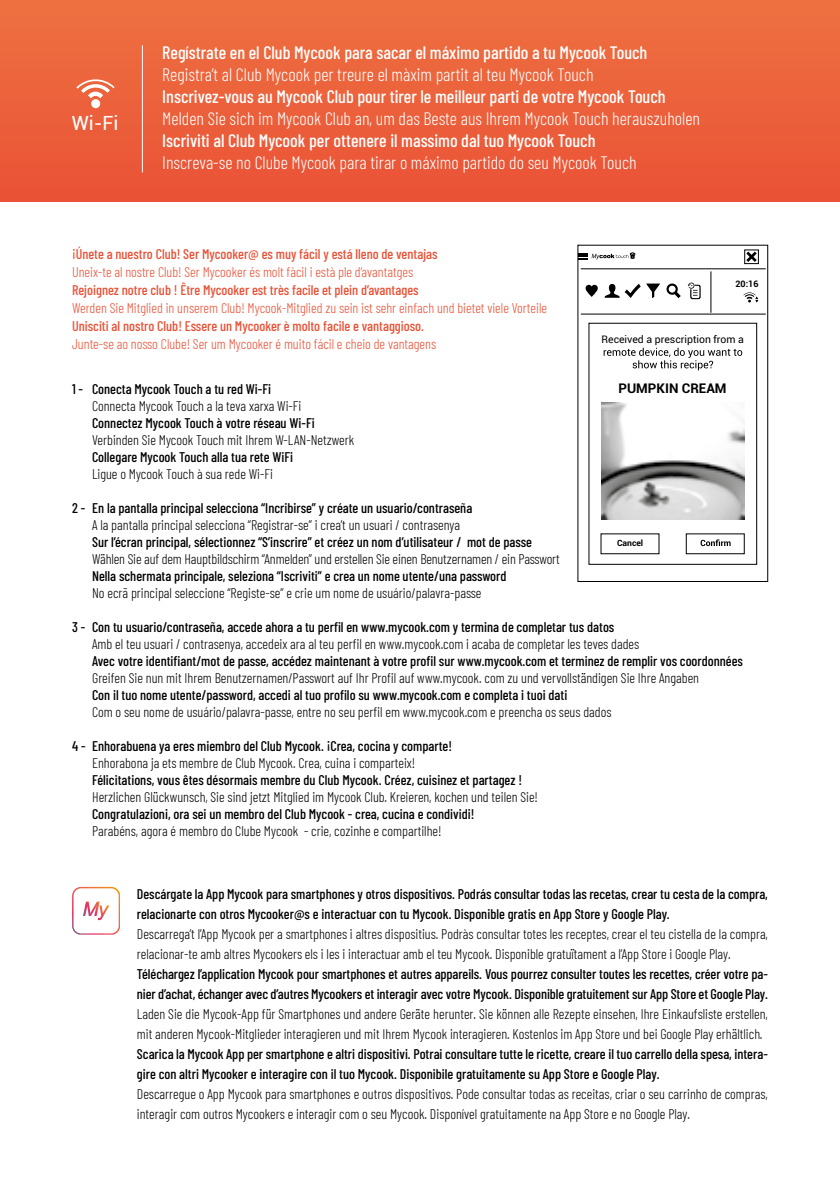
<style>
.page{position:relative;width:840px;height:1191px;background:#fff}
.page>*{position:absolute;margin:0;border:0;box-sizing:border-box;transform-origin:0 0}
.t1{font:19.8px "Roboto";color:#fff}
.t2{font:300 18px "Barlow Condensed";color:#fff}
.t3{font:500 18px "Barlow Condensed";color:#fff}
.t4{font:300 14px/20px "Barlow Condensed";color:#000}
.t5{font:500 14px/20px "Barlow Condensed";color:#000}
.t6{font:300 14px "Barlow Condensed";color:#ea5136}
.t7{font:500 14px "Barlow Condensed";color:#ea5136}
.t8{font:700 13.4px "Roboto";color:#000}
.t9{font:10.4px "Roboto";color:#000}
.t10{font:700 9px "Roboto";color:#000}
.t11{font:700 8.6px "Roboto";color:#000}
</style>
<div class="page">
<div style="left:0;top:0;width:839px;height:201px;background:linear-gradient(to bottom,#ee7141,#ea5236)"></div>
<hr style="left:142px;top:45px;width:1px;height:127px;background:#fff">
<svg style="left:687px;top:282px;width:13px;height:17px"></svg>
<svg style="left:585px;top:284px;width:13px;height:13px"></svg>
<svg style="left:646px;top:283px;width:13px;height:15px"></svg>
<svg style="left:604px;top:284px;width:36px;height:14px"></svg>
<svg style="left:666px;top:283px;width:14px;height:15px"></svg>
<hr style="left:580px;top:314px;width:185px;height:1px;background:#000">
<hr style="left:580px;top:268px;width:185px;height:1px;background:#000">
<hr style="left:710px;top:271px;width:1px;height:42px;background:#000">
<svg style="left:743px;top:292px;width:15px;height:11px"></svg>
<svg style="left:603px;top:348px;width:138px;height:22px"></svg>
<div style="left:744px;top:249px;width:14px;height:15px;border:1px solid #000"></div>
<svg style="left:746px;top:251px;width:10px;height:11px"></svg>
<svg style="left:600px;top:533px;width:144px;height:21px"></svg>
<img style="left:601px;top:403px;width:143px;height:117px">
<svg style="left:578px;top:252px;width:57px;height:8px"></svg>
<div style="left:91px;top:99px;width:9px;height:9px;background:#fff;border-radius:50%"></div>
<svg style="left:76px;top:79px;width:39px;height:19px"></svg>
<svg style="left:72px;top:887px;width:48px;height:47px"></svg>
<h1 class="t1" style="left:72px;top:109px;width:48px">Wi-Fi</h1>
<p class="t3" style="left:162px;top:40px;width:486px">Regístrate en el Club Mycook para sacar el máximo partido a tu Mycook Touch</p>
<p class="t2" style="left:162px;top:61px;width:432px">Registra’t al Club Mycook per treure el màxim partit al teu Mycook Touch</p>
<p class="t3" style="left:162px;top:83px;width:504px">Inscrivez-vous au Mycook Club pour tirer le meilleur parti de votre Mycook Touch</p>
<p class="t2" style="left:162px;top:105px;width:539px">Melden Sie sich im Mycook Club an, um das Beste aus Ihrem Mycook Touch herauszuholen</p>
<p class="t3" style="left:162px;top:127px;width:434px">Iscriviti al Club Mycook per ottenere il massimo dal tuo Mycook Touch</p>
<p class="t2" style="left:162px;top:149px;width:475px">Inscreva-se no Clube Mycook para tirar o máximo partido do seu Mycook Touch</p>
<p class="t7" style="left:72px;top:244px;width:367px">¡Únete a nuestro Club! Ser Mycooker@ es muy fácil y está lleno de ventajas</p>
<p class="t6" style="left:72px;top:262px;width:342px">Uneix-te al nostre Club! Ser Mycooker és molt fàcil i està ple d’avantatges</p>
<p class="t7" style="left:72px;top:280px;width:348px">Rejoignez notre club ! Être Mycooker est très facile et plein d’avantages</p>
<p class="t6" style="left:72px;top:298px;width:476px">Werden Sie Mitglied in unserem Club! Mycook-Mitglied zu sein ist sehr einfach und bietet viele Vorteile</p>
<p class="t7" style="left:72px;top:316px;width:353px">Unisciti al nostro Club! Essere un Mycooker è molto facile e vantaggioso.</p>
<p class="t6" style="left:72px;top:334px;width:365px">Junte-se ao nosso Clube! Ser um Mycooker é muito fácil e cheio de vantagens</p>
<p class="t10" style="left:735px;top:278px;width:25px">20:16</p>
<p class="t9" style="left:601px;top:332px;width:144px">Received a prescription from a</p>
<p class="t8" style="left:618px;top:378px;width:109px">PUMPKIN CREAM</p>
<p class="t5" style="left:72px;top:378px;width:200px">1 - Conecta Mycook Touch a tu red Wi-Fi</p>
<p class="t4" style="left:92px;top:395px;width:211px">Connecta Mycook Touch a la teva xarxa Wi-Fi</p>
<p class="t5" style="left:92px;top:412px;width:224px">Connectez Mycook Touch à votre réseau Wi-Fi</p>
<p class="t4" style="left:92px;top:429px;width:263px">Verbinden Sie Mycook Touch mit Ihrem W-LAN-Netzwerk</p>
<p class="t5" style="left:92px;top:446px;width:202px">Collegare Mycook Touch alla tua rete WiFi</p>
<p class="t4" style="left:92px;top:463px;width:182px">Ligue o Mycook Touch à sua rede Wi-Fi</p>
<p class="t5" style="left:72px;top:497px;width:401px">2 - En la pantalla principal selecciona “Incribirse” y créate un usuario/contraseña</p>
<p class="t4" style="left:92px;top:514px;width:369px">A la pantalla principal selecciona “Registrar-se” i crea’t un usuari / contrasenya</p>
<p class="t5" style="left:92px;top:531px;width:441px">Sur l’écran principal, sélectionnez “S’inscrire” et créez un nom d’utilisateur / mot de passe</p>
<p class="t4" style="left:92px;top:548px;width:469px">Wählen Sie auf dem Hauptbildschirm “Anmelden” und erstellen Sie einen Benutzernamen / ein Passwort</p>
<p class="t5" style="left:92px;top:565px;width:415px">Nella schermata principale, seleziona “Iscriviti” e crea un nome utente/una password</p>
<p class="t4" style="left:92px;top:582px;width:390px">No ecrã principal seleccione “Registe-se” e crie um nome de usuário/palavra-passe</p>
<p class="t5" style="left:72px;top:616px;width:543px">3 - Con tu usuario/contraseña, accede ahora a tu perfil en www.mycook.com y termina de completar tus datos</p>
<p class="t4" style="left:92px;top:633px;width:548px">Amb el teu usuari / contrasenya, accedeix ara al teu perfil en www.mycook.com i acaba de completar les teves dades</p>
<p class="t5" style="left:92px;top:650px;width:652px">Avec votre identifiant/mot de passe, accédez maintenant à votre profil sur www.mycook.com et terminez de remplir vos coordonnées</p>
<p class="t4" style="left:92px;top:667px;width:608px">Greifen Sie nun mit Ihrem Benutzernamen/Passwort auf Ihr Profil auf www.mycook. com zu und vervollständigen Sie Ihre Angaben</p>
<p class="t5" style="left:92px;top:684px;width:476px">Con il tuo nome utente/password, accedi al tuo profilo su www.mycook.com e completa i tuoi dati</p>
<p class="t4" style="left:92px;top:701px;width:520px">Com o seu nome de usuário/palavra-passe, entre no seu perfil em www.mycook.com e preencha os seus dados</p>
<p class="t5" style="left:72px;top:735px;width:381px">4 - Enhorabuena ya eres miembro del Club Mycook. ¡Crea, cocina y comparte!</p>
<p class="t4" style="left:92px;top:752px;width:324px">Enhorabona ja ets membre de Club Mycook. Crea, cuina i comparteix!</p>
<p class="t5" style="left:92px;top:769px;width:431px">Félicitations, vous êtes désormais membre du Club Mycook. Créez, cuisinez et partagez !</p>
<p class="t4" style="left:92px;top:786px;width:447px">Herzlichen Glückwunsch, Sie sind jetzt Mitglied im Mycook Club. Kreieren, kochen und teilen Sie!</p>
<p class="t5" style="left:92px;top:803px;width:383px">Congratulazioni, ora sei un membro del Club Mycook - crea, cucina e condividi!</p>
<p class="t4" style="left:92px;top:820px;width:351px">Parabéns, agora é membro do Clube Mycook - crie, cozinhe e compartilhe!</p>
<p class="t11" style="left:616px;top:537px;width:28px">Cancel</p>
<p class="t5" style="left:137px;top:882px;width:632px">Descárgate la App Mycook para smartphones y otros dispositivos. Podrás consultar todas las recetas, crear tu cesta de la compra, relacionarte con otros Mycooker@s e interactuar con tu Mycook. Disponible gratis en App Store y Google Play.</p>
<p class="t4" style="left:137px;top:922px;width:632px">Descarrega’t l’App Mycook per a smartphones i altres dispositius. Podràs consultar totes les receptes, crear el teu cistella de la compra, relacionar-te amb altres Mycookers els i les i interactuar amb el teu Mycook. Disponible gratuïtament a l’App Store i Google Play.</p>
<p class="t5" style="left:137px;top:962px;width:632px">Téléchargez l’application Mycook pour smartphones et autres appareils. Vous pourrez consulter toutes les recettes, créer votre pa&shy;nier d’achat, échanger avec d’autres Mycookers et interagir avec votre Mycook. Disponible gratuitement sur App Store et Google Play.</p>
<p class="t4" style="left:137px;top:1002px;width:632px">Laden Sie die Mycook-App für Smartphones und andere Geräte herunter. Sie können alle Rezepte einsehen, Ihre Einkaufsliste erstellen, mit anderen Mycook-Mitglieder interagieren und mit Ihrem Mycook interagieren. Kostenlos im App Store und bei Google Play erhältlich.</p>
<p class="t5" style="left:137px;top:1042px;width:632px">Scarica la Mycook App per smartphone e altri dispositivi. Potrai consultare tutte le ricette, creare il tuo carrello della spesa, intera&shy;gire con altri Mycooker e interagire con il tuo Mycook. Disponibile gratuitamente su App Store e Google Play.</p>
<p class="t4" style="left:137px;top:1082px;width:632px">Descarregue o App Mycook para smartphones e outros dispositivos. Pode consultar todas as receitas, criar o seu carrinho de compras, interagir com outros Mycookers e interagir com o seu Mycook. Disponível gratuitamente na App Store e no Google Play.</p>
</div>
